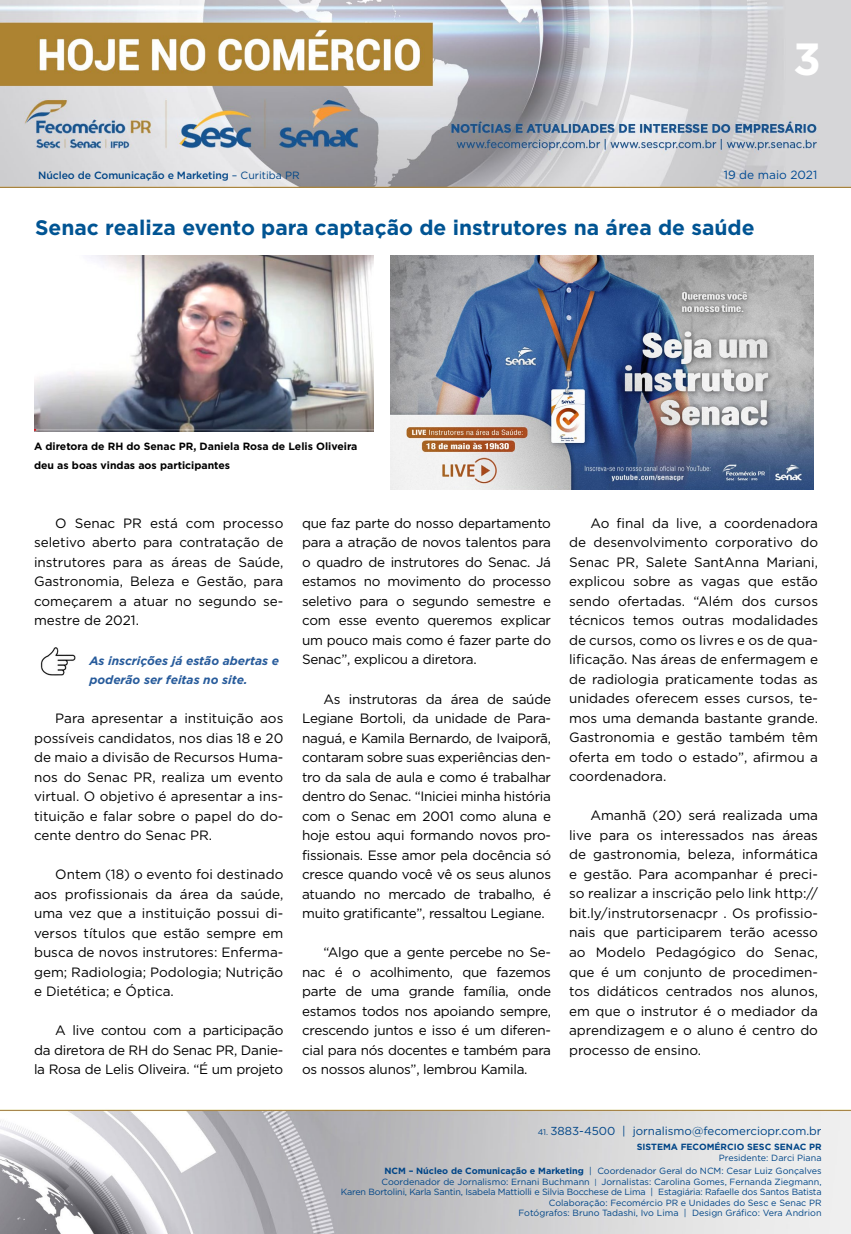
<style>
.page{position:relative;width:851px;height:1234px;background:#fff}
.page>*{position:absolute;margin:0;border:0;box-sizing:border-box;transform-origin:0 0}
.t1{font:700 45px "Gotham";color:#fff}
.t2{font:700 21px "Gotham";color:#005493}
.t3{font:13.5px/19.5px "Gotham";letter-spacing:-.015em;color:#000;text-align:justify}
.t4{font:italic 700 12px/19.5px "Gotham";color:#275b9b}
.t5{font:11.85px "Gotham";color:#004a93}
.t6{font:11.55px "Gotham";color:#004587}
.t7{font:700 10.5px/19.5px "Gotham";color:#000}
.t8{font:500 10.5px "Gotham";letter-spacing:-.01em;color:#004587}
.t9{font:9px/10.5px "Gotham";color:#004587;text-align:right}
.t10{font:700 9px "Gotham";color:#004587}
.s1{font-weight:400}
.s2{font-size:8.25px}
.s3{font-weight:700}
.s4{font-size:7.65px}
</style>
<div class="page">
<img style="left:0;top:0;width:850px;height:188px">
<img style="left:0;top:1109px;width:850px;height:124px">
<img style="left:34px;top:255px;width:340px;height:176px">
<img style="left:40px;top:647px;width:36px;height:27px">
<img style="left:390px;top:255px;width:423px;height:234px">
<h1 class="t1" style="left:793px;top:29px;width:29px">3</h1>
<p class="t8" style="left:38px;top:168px;width:263px">Núcleo de Comunicação e Marketing <span class="s1">– Curitiba PR</span></p>
<p class="t5" style="left:723px;top:167px;width:95px">19 de maio 2021</p>
<h2 class="t2" style="left:35px;top:214px;width:721px">Senac realiza evento para captação de instrutores na área de saúde</h2>
<p class="t7" style="left:34px;top:436px;width:325px">A diretora de RH do Senac PR, Daniela Rosa de Lelis Oliveira deu as boas vindas aos participantes</p>
<p class="t3" style="left:34px;top:513px;width:251px;text-indent:21px">O Senac PR está com processo seletivo aberto para contratação de instrutores para as áreas de Saúde, Gastronomia, Beleza e Gestão, para começarem a atuar no segundo se&shy;mestre de 2021.</p>
<p class="t4" style="left:89px;top:650px;width:191px">As inscrições já estão abertas e poderão ser feitas no site.</p>
<p class="t3" style="left:34px;top:708px;width:251px;text-indent:21px">Para apresentar a instituição aos possíveis candidatos, nos dias 18 e 20 de maio a divisão de Recursos Huma&shy;nos do Senac PR, realiza um evento virtual. O objetivo é apresentar a ins&shy;tituição e falar sobre o papel do do&shy;cente dentro do Senac PR.</p>
<p class="t3" style="left:34px;top:864px;width:251px;text-indent:21px">Ontem (18) o evento foi destinado aos profissionais da área da saúde, uma vez que a instituição possui di&shy;versos títulos que estão sempre em busca de novos instrutores: Enferma&shy;gem; Radiologia; Podologia; Nutrição e Dietética; e Óptica.</p>
<p class="t3" style="left:34px;top:1020px;width:251px;text-indent:21px">A live contou com a participação da diretora de RH do Senac PR, Danie&shy;la Rosa de Lelis Oliveira. “É um projeto</p>
<p class="t3" style="left:302px;top:513px;width:250px">que faz parte do nosso departamento para a atração de novos talentos para o quadro de instrutores do Senac. Já estamos no movimento do processo seletivo para o segundo semestre e com esse evento queremos explicar um pouco mais como é fazer parte do Senac”, explicou a diretora.</p>
<p class="t3" style="left:302px;top:688px;width:250px;text-indent:21px">As instrutoras da área de saúde Legiane Bortoli, da unidade de Para&shy;naguá, e Kamila Bernardo, de Ivaiporã, contaram sobre suas experiências den&shy;tro da sala de aula e como é trabalhar dentro do Senac. “Iniciei minha história com o Senac em 2001 como aluna e hoje estou aqui formando novos pro&shy;fissionais. Esse amor pela docência só cresce quando você vê os seus alunos atuando no mercado de trabalho, é muito gratificante”, ressaltou Legiane.</p>
<p class="t3" style="left:302px;top:942px;width:250px;text-indent:21px">“Algo que a gente percebe no Se&shy;nac é o acolhimento, que fazemos parte de uma grande família, onde estamos todos nos apoiando sempre, crescendo juntos e isso é um diferen&shy;cial para nós docentes e também para os nossos alunos”, lembrou Kamila.</p>
<p class="t3" style="left:569px;top:513px;width:250px;text-indent:21px">Ao final da live, a coordenadora de desenvolvimento corporativo do Senac PR, Salete SantAnna Mariani, explicou sobre as vagas que estão sendo ofertadas. “Além dos cursos técnicos temos outras modalidades de cursos, como os livres e os de qua&shy;lificação. Nas áreas de enfermagem e de radiologia praticamente todas as unidades oferecem esses cursos, te&shy;mos uma demanda bastante grande.<br>Gastronomia e gestão também têm oferta em todo o estado”, afirmou a coordenadora.</p>
<p class="t3" style="left:569px;top:805px;width:250px;text-indent:21px">Amanhã (20) será realizada uma live para os interessados nas áreas de gastronomia, beleza, informática e gestão. Para acompanhar é preci&shy;so realizar a inscrição pelo link http:// bit.ly/instrutorsenacpr . Os profissio&shy;nais que participarem terão acesso ao Modelo Pedagógico do Senac, que é um conjunto de procedimen&shy;tos didáticos centrados nos alunos, em que o instrutor é o mediador da aprendizagem e o aluno é centro do processo de ensino.</p>
<p class="t6" style="left:537px;top:1123px;width:285px"><span class="s2">41.</span> 3883-4500 | jornalismo@fecomerciopr.com.br</p>
<p class="t10" style="left:636px;top:1140px;width:186px">SISTEMA FECOMÉRCIO SESC SENAC PR</p>
<p class="t9" style="left:384px;top:1150px;width:438px;line-height:13.5px">Presidente: Darci Piana<br><span class="s3">NCM – Núcleo de Comunicação e Marketing</span> | Coordenador Geral do NCM: Cesar Luiz Gonçalves</p>
<p class="t9" style="left:341px;top:1175px;width:482px">Coordenador de Jornalismo: Ernani Buchmann <span class="s4">|</span> Jornalistas: Carolina Gomes, Fernanda Ziegmann,<br>Karen Bortolini, Karla Santin, Isabela Mattiolli e Silvia Bocchese de Lima | Estagiária: Rafaelle dos Santos Batista Colaboração: Fecomércio PR e Unidades do Sesc e Senac PR<br>Fotógrafos: Bruno Tadashi, Ivo Lima | Design Gráfico: Vera Andrion</p>
</div>
